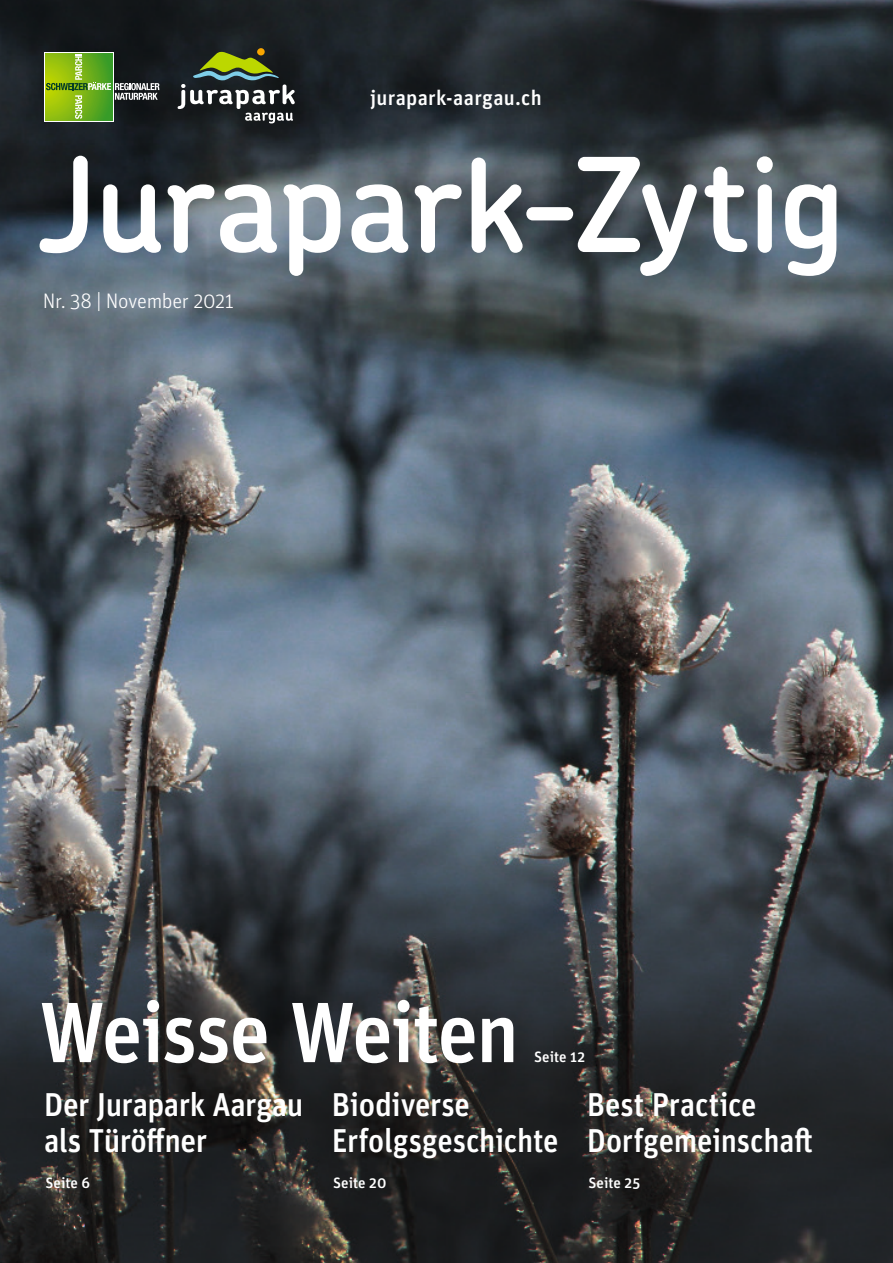
<style>
.page{position:relative;width:893px;height:1263px;background:#fff}
.page>*{position:absolute;margin:0;border:0;box-sizing:border-box;transform-origin:0 0}
._01_HEAD1_Chevin{font:600 130.5px "Chevin";letter-spacing:-.015em;color:#fff}
._06_KASTENTITEL1_Uni{font:500 85.5px "Unit OT";letter-spacing:-.03em;color:#fff;scale:.96 1}
._06_KASTENTITEL1_Uni-2{font:500 33px/36px "Unit OT";letter-spacing:-.01em;color:#fff;scale:.96 1}
._06_KASTENTITEL1_Uni-3{font:500 33px/36px "Unit OT";letter-spacing:-.01em;color:#fff;scale:.94 1}
.t1{font:300 21px "Unit OT";letter-spacing:-.02em;color:#fff}
.t2{font:500 21px "Unit OT";letter-spacing:.01em;color:#fff}
._06_KASTENTITEL1_Uni-4{font:500 15px "Unit OT";color:#fff}
</style>
<div class="page">
<img style="left:0;top:0;width:893px;height:1263px">
<div style="left:257px;top:48px;width:8px;height:8px;background:#f8a600;border-radius:50%"></div>
<svg style="left:178px;top:52px;width:117px;height:71px;background:#4a5341"></svg>
<div style="left:44px;top:52px;width:70px;height:69px;background:#379c28"></div>
<svg style="left:45px;top:53px;width:55px;height:67px"></svg>
<svg style="left:46px;top:54px;width:114px;height:65px;background:#5f812e"></svg>
<p class="t2" style="left:370px;top:84px;width:173px">jurapark-aargau.ch</p>
<p class="_01_HEAD1_Chevin" style="left:39px;top:120px;width:807px">Jurapark-Zytig</p>
<p class="t1" style="left:43px;top:288px;width:193px">Nr. 38 | November 2021</p>
<p class="_06_KASTENTITEL1_Uni" style="left:39px;top:978px;width:501px">Weisse Weiten</p>
<p class="_06_KASTENTITEL1_Uni-4" style="left:534px;top:1047px;width:53px">Seite 12</p>
<p class="_06_KASTENTITEL1_Uni-2" style="left:44px;top:1086px;width:272px">Der Jurapark Aargau als Türöffner</p>
<p class="_06_KASTENTITEL1_Uni-4" style="left:45px;top:1173px;width:46px">Seite 6</p>
<p class="_06_KASTENTITEL1_Uni-2" style="left:332px;top:1086px;width:238px">Biodiverse<br>Erfolgsgeschichte</p>
<p class="_06_KASTENTITEL1_Uni-4" style="left:333px;top:1173px;width:55px">Seite 20</p>
<p class="_06_KASTENTITEL1_Uni-3" style="left:587px;top:1086px;width:242px">Best Practice<br>Dorfgemeinschaft</p>
<p class="_06_KASTENTITEL1_Uni-4" style="left:588px;top:1173px;width:53px">Seite 25</p>
</div>
